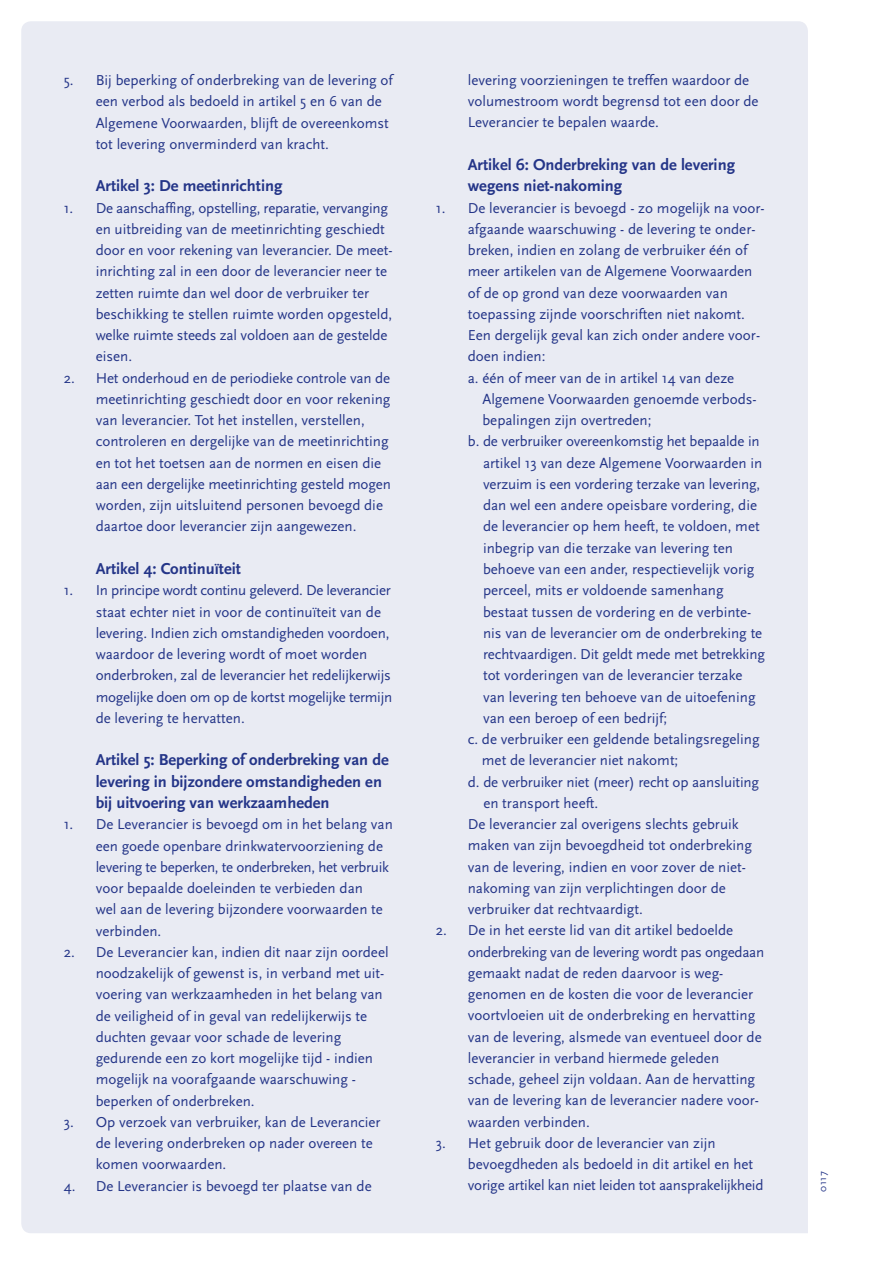
<style>
.page{position:relative;width:893px;height:1263px;background:#fff}
.page>*{position:absolute;margin:0;border:0;box-sizing:border-box;transform-origin:0 0}
.t1{font:700 16.5px/21.3px "Scala Sans";color:#243588}
.t2{font:15px/21.3px "Scala Sans";color:#243588}
.t3{font:10.5px "Scala Sans";color:#243588}
</style>
<div class="page">
<div style="left:21px;top:21px;width:787px;height:1212px;background:#e9ebf3"></div>
<p class="t2" style="left:96px;top:70px;width:299px;text-indent:-32px">5. Bij beperking of onderbreking van de levering of een verbod als bedoeld in artikel 5 en 6 van de Algemene Voorwaarden, blijft de overeenkomst tot levering onverminderd van kracht.</p>
<p class="t1" style="left:96px;top:176px;width:188px">Artikel 3: De meetinrichting</p>
<p class="t2" style="left:96px;top:197px;width:298px;text-indent:-32px">1. De aanschaffing, opstelling, reparatie, vervanging en uitbreiding van de meetinrichting geschiedt door en voor rekening van leverancier. De meet&shy;inrichting zal in een door de leverancier neer te zetten ruimte dan wel door de verbruiker ter beschikking te stellen ruimte worden opgesteld, welke ruimte steeds zal voldoen aan de gestelde eisen.</p>
<p class="t2" style="left:96px;top:367px;width:297px;text-indent:-32px">2. Het onderhoud en de periodieke controle van de meetinrichting geschiedt door en voor rekening van leverancier. Tot het instellen, verstellen, controleren en dergelijke van de meetinrichting en tot het toetsen aan de normen en eisen die aan een dergelijke meetinrichting gesteld mogen worden, zijn uitsluitend personen bevoegd die daartoe door leverancier zijn aangewezen.</p>
<p class="t1" style="left:96px;top:558px;width:147px">Artikel 4: Continuïteit</p>
<p class="t2" style="left:96px;top:580px;width:298px;text-indent:-32px">1. In principe wordt continu geleverd. De leverancier staat echter niet in voor de continuïteit van de levering. Indien zich omstandigheden voordoen, waardoor de levering wordt of moet worden onderbroken, zal de leverancier het redelijkerwijs mogelijke doen om op de kortst mogelijke termijn de levering te hervatten.</p>
<p class="t1" style="left:96px;top:750px;width:295px">Artikel 5: Beperking of onderbreking van de levering in bijzondere omstandigheden en bij uitvoering van werkzaamheden</p>
<p class="t2" style="left:96px;top:814px;width:299px;text-indent:-32px">1. De Leverancier is bevoegd om in het belang van een goede openbare drinkwatervoorziening de levering te beperken, te onderbreken, het verbruik voor bepaalde doeleinden te verbieden dan<br>wel aan de levering bijzondere voorwaarden te verbinden.</p>
<p class="t2" style="left:96px;top:941px;width:294px;text-indent:-32px">2. De Leverancier kan, indien dit naar zijn oordeel noodzakelijk of gewenst is, in verband met uit&shy;voering van werkzaamheden in het belang van de veiligheid of in geval van redelijkerwijs te duchten gevaar voor schade de levering gedurende een zo kort mogelijke tijd - indien mogelijk na voorafgaande waarschuwing - beperken of onderbreken.</p>
<p class="t2" style="left:96px;top:1111px;width:286px;text-indent:-32px">3. Op verzoek van verbruiker, kan de Leverancier de levering onderbreken op nader overeen te komen voorwaarden.</p>
<p class="t2" style="left:64px;top:1175px;width:309px">4. De Leverancier is bevoegd ter plaatse van de</p>
<p class="t2" style="left:468px;top:70px;width:292px">levering voorzieningen te treffen waardoor de volumestroom wordt begrensd tot een door de<br>Leverancier te bepalen waarde.</p>
<p class="t1" style="left:468px;top:155px;width:269px">Artikel 6: Onderbreking van de levering wegens niet-nakoming</p>
<p class="t2" style="left:468px;top:197px;width:299px;text-indent:-32px">1. De leverancier is bevoegd - zo mogelijk na voor&shy;afgaande waarschuwing - de levering te onder&shy;breken, indien en zolang de verbruiker één of meer artikelen van de Algemene Voorwaarden of de op grond van deze voorwaarden van toepassing zijnde voorschriften niet nakomt.<br>Een dergelijk geval kan zich onder andere voor&shy;doen indien:<br>a. één of meer van de in artikel 14 van deze</p>
<p class="t2" style="left:482px;top:389px;width:276px">Algemene Voorwaarden genoemde verbods-</p>
<p class="t2" style="left:482px;top:410px;width:171px">bepalingen zijn overtreden;</p>
<p class="t2" style="left:468px;top:431px;width:294px">b. de verbruiker overeenkomstig het bepaalde in</p>
<p class="t2" style="left:483px;top:452px;width:281px">artikel 13 van deze Algemene Voorwaarden in</p>
<p class="t2" style="left:483px;top:474px;width:279px">verzuim is een vordering terzake van levering,</p>
<p class="t2" style="left:483px;top:495px;width:276px">dan wel een andere opeisbare vordering, die</p>
<p class="t2" style="left:483px;top:516px;width:278px">de leverancier op hem heeft, te voldoen, met</p>
<p class="t2" style="left:483px;top:537px;width:252px">inbegrip van die terzake van levering ten</p>
<p class="t2" style="left:483px;top:559px;width:273px">behoeve van een ander, respectievelijk vorig</p>
<p class="t2" style="left:483px;top:580px;width:242px">perceel, mits er voldoende samenhang</p>
<p class="t2" style="left:483px;top:601px;width:270px">bestaat tussen de vordering en de verbinte-</p>
<p class="t2" style="left:483px;top:622px;width:281px">nis van de leverancier om de onderbreking te</p>
<p class="t2" style="left:483px;top:644px;width:283px">rechtvaardigen. Dit geldt mede met betrekking</p>
<p class="t2" style="left:483px;top:665px;width:261px">tot vorderingen van de leverancier terzake</p>
<p class="t2" style="left:483px;top:686px;width:274px">van levering ten behoeve van de uitoefening</p>
<p class="t2" style="left:483px;top:707px;width:186px">van een beroep of een bedrijf;</p>
<p class="t2" style="left:468px;top:729px;width:293px">c. de verbruiker een geldende betalingsregeling</p>
<p class="t2" style="left:482px;top:750px;width:198px">met de leverancier niet nakomt;</p>
<p class="t2" style="left:468px;top:771px;width:293px">d. de verbruiker niet (meer) recht op aansluiting</p>
<p class="t2" style="left:483px;top:792px;width:116px">en transport heeft.</p>
<p class="t2" style="left:468px;top:814px;width:272px">De leverancier zal overigens slechts gebruik</p>
<p class="t2" style="left:468px;top:835px;width:286px">maken van zijn bevoegdheid tot onderbreking</p>
<p class="t2" style="left:468px;top:856px;width:278px">van de levering, indien en voor zover de niet-</p>
<p class="t2" style="left:468px;top:878px;width:260px">nakoming van zijn verplichtingen door de</p>
<p class="t2" style="left:468px;top:899px;width:177px">verbruiker dat rechtvaardigt.</p>
<p class="t2" style="left:468px;top:920px;width:298px;text-indent:-32px">2. De in het eerste lid van dit artikel bedoelde onderbreking van de levering wordt pas ongedaan gemaakt nadat de reden daarvoor is weg&shy;genomen en de kosten die voor de leverancier voortvloeien uit de onderbreking en hervatting van de levering, alsmede van eventueel door de leverancier in verband hiermede geleden schade, geheel zijn voldaan. Aan de hervatting van de levering kan de leverancier nadere voor&shy;waarden verbinden.</p>
<p class="t2" style="left:468px;top:1133px;width:297px;text-indent:-32px">3. Het gebruik door de leverancier van zijn bevoegdheden als bedoeld in dit artikel en het vorige artikel kan niet leiden tot aansprakelijkheid</p>
<p class="t3" style="left:817px;top:1192px;width:22px;rotate:-90deg">0117</p>
</div>
